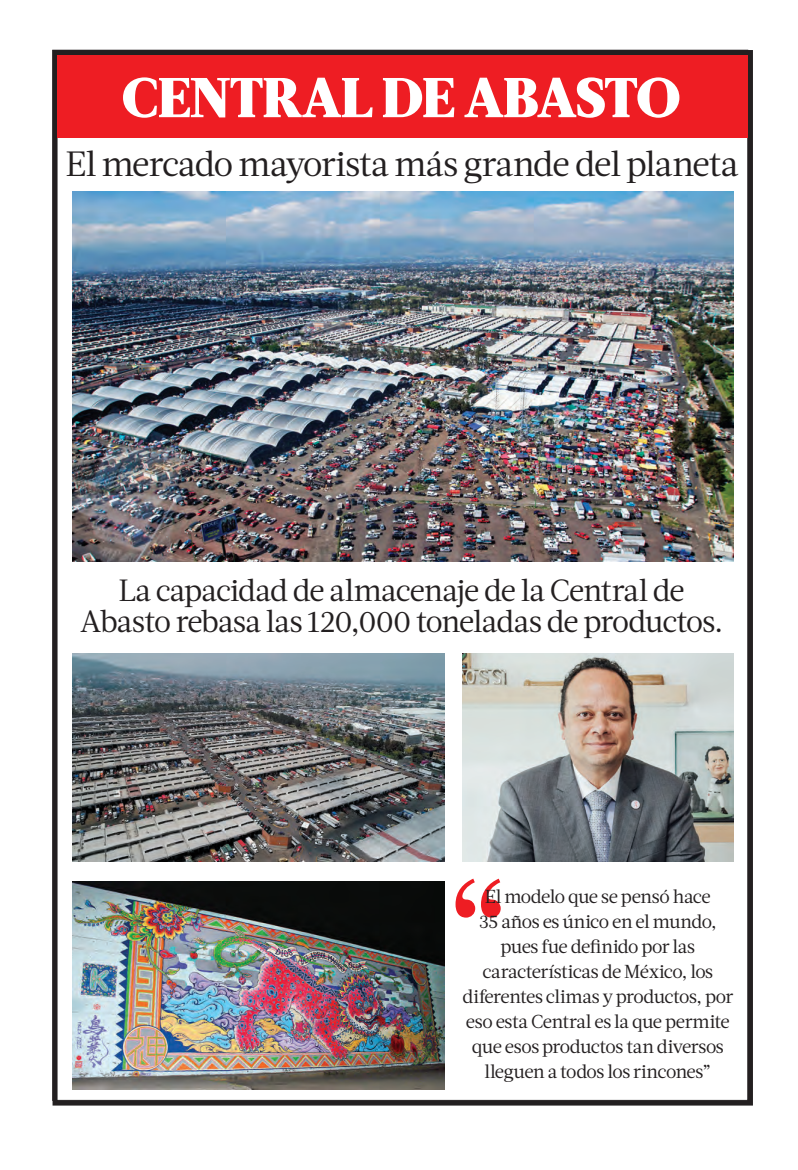
<style>
.page{position:relative;width:798px;height:1170px;background:#fff}
.page>*{position:absolute;margin:0;border:0;box-sizing:border-box;transform-origin:0 0}
.t1{font:151.5px "Acta";color:#ee1d23}
.t2{font:900 56px "Acta";letter-spacing:-.015em;color:#fff}
.t3{font:35px "Acta";letter-spacing:-.03em;color:#231f20}
.t4{font:30.62px/31.2px "Acta";letter-spacing:-.03em;color:#231f20;text-align:center}
.t5{font:18.75px/25px "Acta";letter-spacing:-.025em;color:#231f20;text-align:center}
</style>
<div class="page">
<div style="left:52px;top:50px;width:700px;height:1055px;border:5px solid #231f20"></div>
<div style="left:58px;top:55px;width:689px;height:82px;background:#ee1d23"></div>
<img style="left:73px;top:653px;width:371px;height:208px">
<img style="left:72px;top:192px;width:661px;height:369px">
<img style="left:462px;top:653px;width:271px;height:208px">
<img style="left:72px;top:881px;width:372px;height:208px">
<p class="t2" style="left:121px;top:64px;width:561px">CENTRAL DE ABASTO</p>
<p class="t3" style="left:65px;top:143px;width:674px">El mercado mayorista más grande del planeta</p>
<p class="t4" style="left:80px;top:574px;width:644px">La capacidad de almacenaje de la Central de<br>Abasto rebasa las 120,000 toneladas de productos.</p>
<p class="t1" style="left:443px;top:844px;width:71px">“</p>
<p class="t5" style="left:462px;top:884px;width:272px">El modelo que se pensó hace<br>35 años es único en el mundo, pues fue definido por las características de México, los diferentes climas y productos, por eso esta Central es la que permite que esos productos tan diversos lleguen a todos los rincones”</p>
</div>
